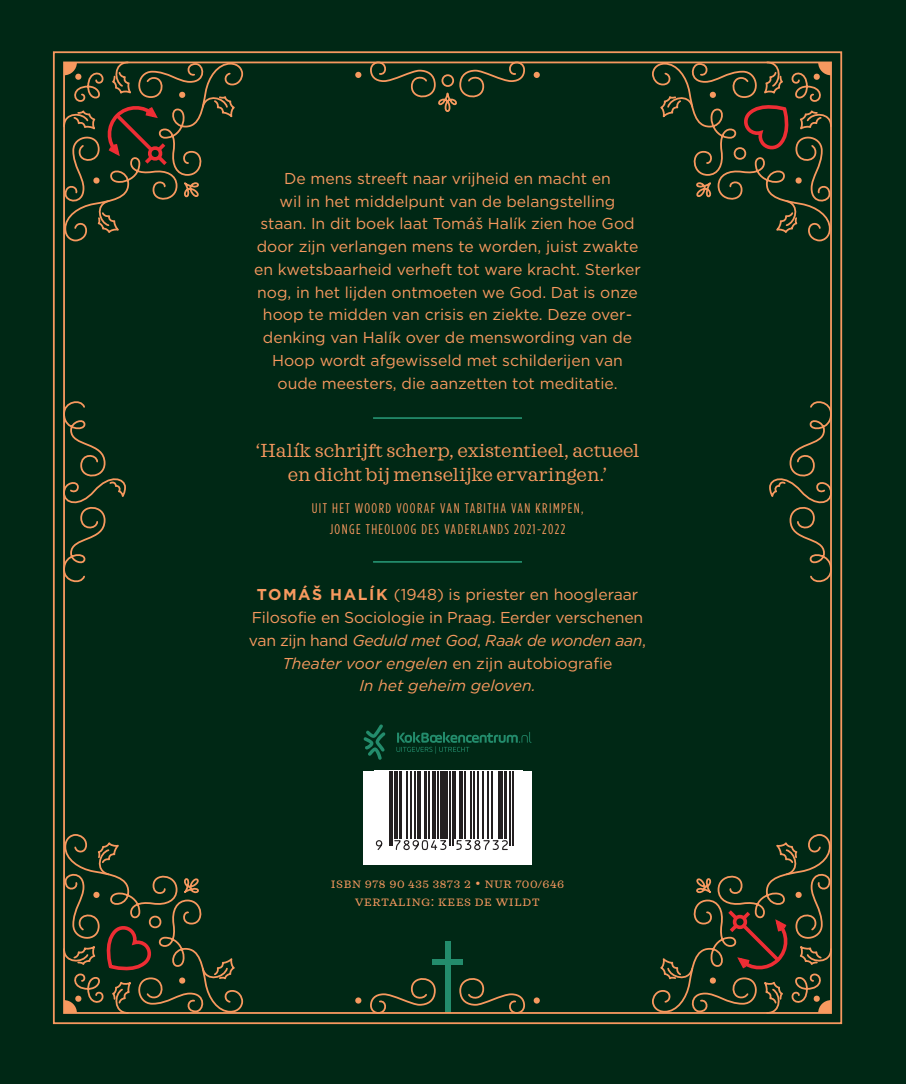
<style>
.page{position:relative;width:906px;height:1084px;background:#002815}
.page>*{position:absolute;margin:0;border:0;box-sizing:border-box;transform-origin:0 0}
.t1{font:19.25px/24.5px "Sagona";color:#f7995f;text-align:center}
.t2{font:15.75px/22.8px "Gotham HTF";color:#f7995f;text-align:center}
.t3{font:condensed 14px/21px "Gotham HTF";letter-spacing:.1em;color:#f7995f;text-align:center}
.t4{font:14px/17.5px "Sagona";letter-spacing:.04em;color:#f7995f;text-align:center}
.s1{font-weight:700}
.s2{font-style:italic}
</style>
<div class="page">
<p class="t2" style="left:254px;top:167px;width:388px">De mens streeft naar vrijheid en macht en<br>wil in het middelpunt van de belangstelling<br>staan. In dit boek laat Tomáš Halík zien hoe God door zijn verlangen mens te worden, juist zwakte en kwetsbaarheid verheft tot ware kracht. Sterker nog, in het lijden ontmoeten we God. Dat is onze hoop te midden van crisis en ziekte. Deze over&shy;denking van Halík over de menswording van de Hoop wordt afgewisseld met schilderijen van oude meesters, die aanzetten tot meditatie.</p>
<p class="t1" style="left:255px;top:438px;width:385px">‘Halík schrijft scherp, existentieel, actueel en dicht bij menselijke ervaringen.’</p>
<p class="t3" style="left:312px;top:497px;width:273px">UIT HET WOORD VOORAF VAN TABITHA VAN KRIMPEN,<br>JONGE THEOLOOG DES VADERLANDS 2021-2022</p>
<p class="t2" style="left:249px;top:583px;width:398px"><span class="s1">TOMÁŠ HALÍK</span> (1948) is priester en hoogleraar Filosofie en Sociologie in Praag. Eerder verschenen van zijn hand <span class="s2">Geduld met God</span>, <span class="s2">Raak de wonden aan</span>, <span class="s2">Theater voor engelen</span> en zijn autobiografie<br><span class="s2">In het geheim geloven.</span></p>
<p class="t4" style="left:331px;top:875px;width:235px">isbn 978 90 435 3873 2 • nur 700/646 vertaling: kees de wildt</p>
</div>
